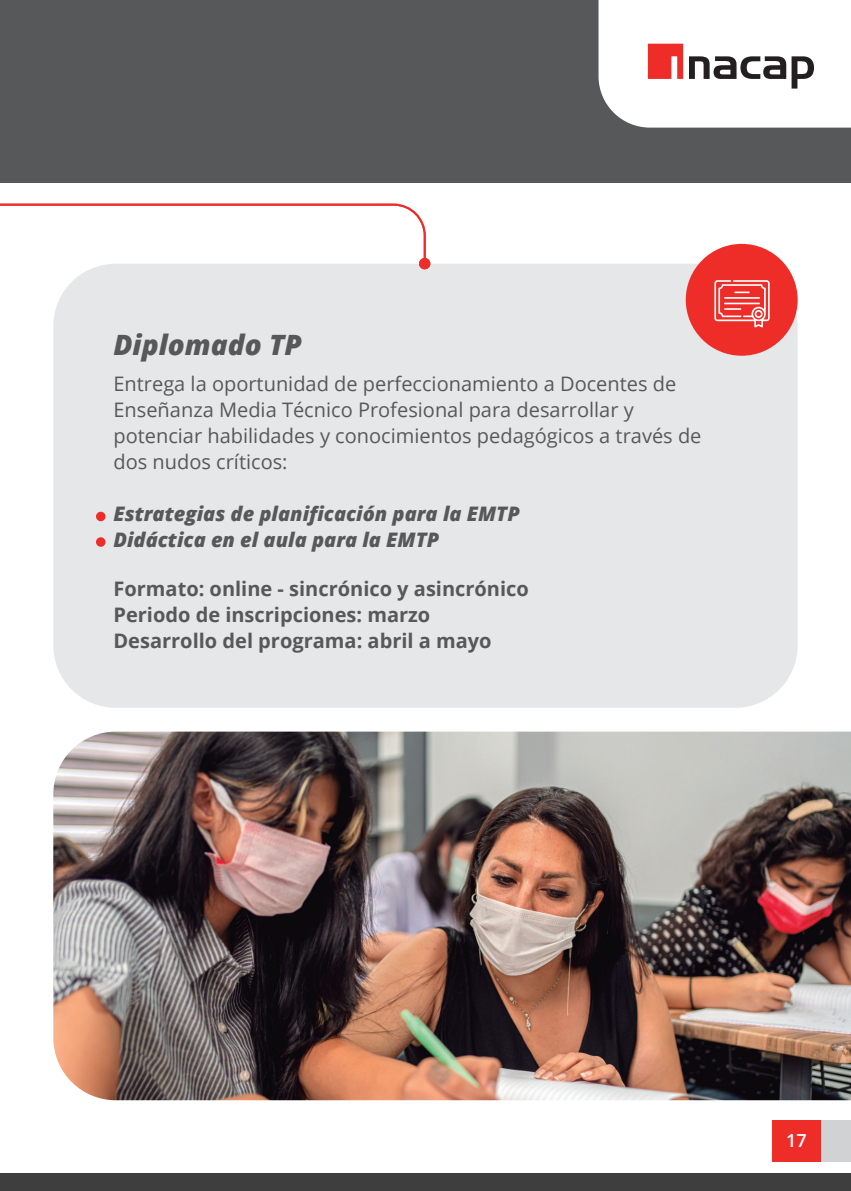
<style>
.page{position:relative;width:851px;height:1191px;background:#fff}
.page>*{position:absolute;margin:0;border:0;box-sizing:border-box;transform-origin:0 0}
.t1{font:italic 800 28px "Open Sans";color:#57585a}
.t2{font:20px "Open Sans";color:#57585a}
.t3{font:700 20px "Open Sans";color:#57585a}
.t4{font:italic 800 20px "Open Sans";color:#57585a}
.t5{font:600 18px "Open Sans";color:#fff}
</style>
<div class="page">
<div style="left:0;top:1172px;width:850px;height:19px;background:#3e3e3f"></div>
<div style="left:0;top:0;width:850px;height:183px;background:#57585a"></div>
<svg style="left:598px;top:0;width:252px;height:128px;background:#eee7e7"></svg>
<div style="left:818px;top:1120px;width:32px;height:41px;background:#d1d2d4"></div>
<div style="left:772px;top:1120px;width:48px;height:41px;background:#ee2d28"></div>
<div style="left:53px;top:264px;width:744px;height:444px;background:#e6e7e9;border-radius:62px"></div>
<div style="left:685px;top:244px;width:112px;height:112px;background:#ee2d28;border-radius:50%"></div>
<img style="left:53px;top:731px;width:797px;height:369px">
<svg style="left:0;top:203px;width:426px;height:66px"></svg>
<div style="left:419px;top:258px;width:11px;height:11px;background:#ee2d28;border-radius:50%"></div>
<div style="left:96px;top:512px;width:9px;height:9px;background:#ee2d28;border-radius:50%"></div>
<div style="left:96px;top:537px;width:9px;height:10px;background:#ee2d28;border-radius:50%"></div>
<svg style="left:714px;top:280px;width:55px;height:48px"></svg>
<p class="t1" style="left:113px;top:324px;width:190px">Diplomado TP</p>
<p class="t2" style="left:113px;top:370px;width:564px">Entrega la oportunidad de perfeccionamiento a Docentes de</p>
<p class="t2" style="left:113px;top:396px;width:522px">Enseñanza Media Técnico Profesional para desarrollar y</p>
<p class="t2" style="left:113px;top:422px;width:589px">potenciar habilidades y conocimientos pedagógicos a través de</p>
<p class="t2" style="left:113px;top:448px;width:176px">dos nudos críticos:</p>
<p class="t4" style="left:113px;top:499px;width:408px">Estrategias de planificación para la EMTP</p>
<p class="t4" style="left:113px;top:525px;width:327px">Didáctica en el aula para la EMTP</p>
<p class="t3" style="left:113px;top:574px;width:417px">Formato: online - sincrónico y asincrónico</p>
<p class="t3" style="left:113px;top:600px;width:318px">Periodo de inscripciones: marzo</p>
<p class="t3" style="left:113px;top:626px;width:379px">Desarrollo del programa: abril a mayo</p>
<p class="t5" style="left:786px;top:1128px;width:22px">17</p>
</div>
